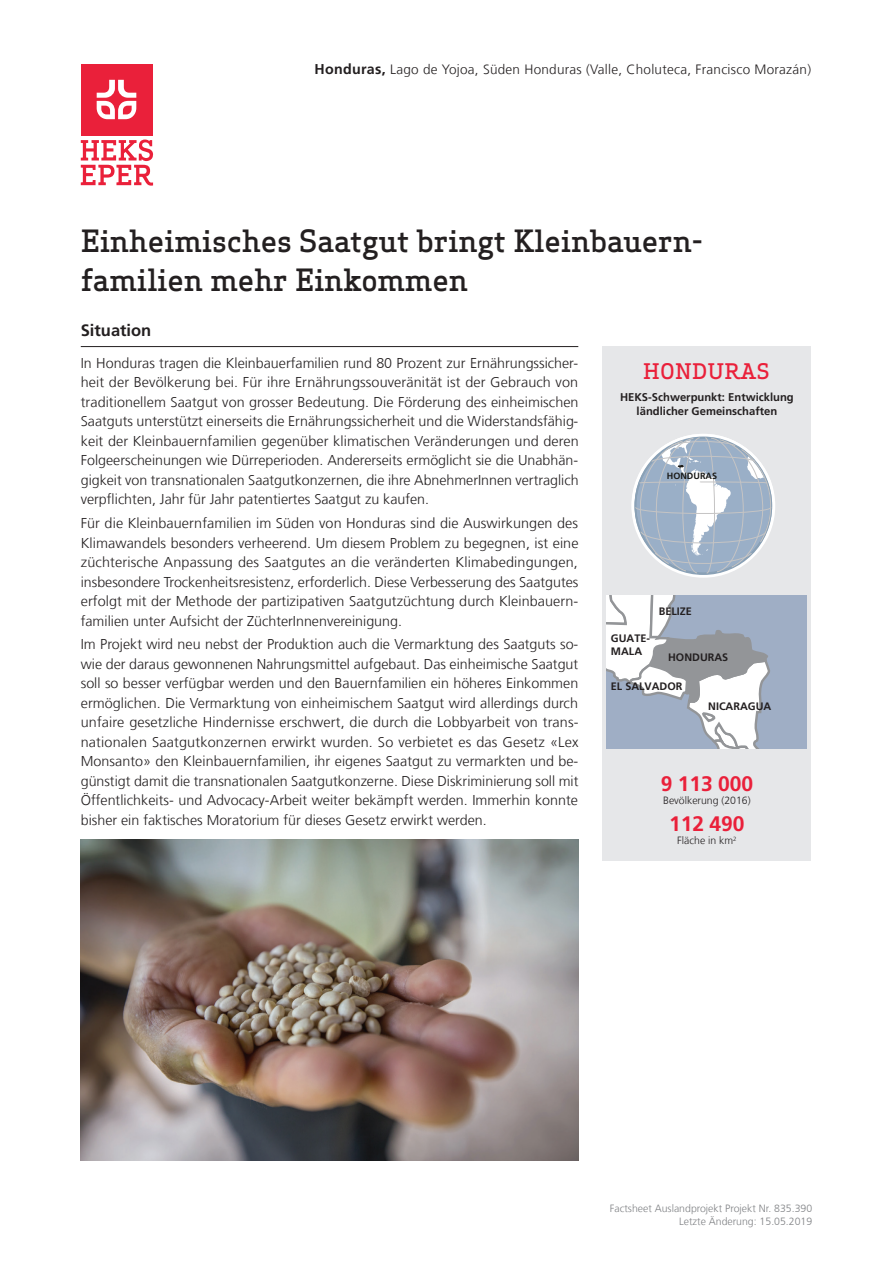
<style>
.page{position:relative;width:893px;height:1263px;background:#fff}
.page>*{position:absolute;margin:0;border:0;box-sizing:border-box;transform-origin:0 0}
.t1{font:500 30px/39px "Apex Serif";letter-spacing:-.01em;color:#231f20}
.t2{font:700 21px "Frutiger LT Com";color:#ea203a}
.t3{font:500 21px "Apex Serif";letter-spacing:.025em;color:#ea203a}
.t4{font:700 16.5px "Frutiger LT Com";color:#231f20}
.t5{font:300 14.25px/19.5px "Frutiger LT Com";color:#231f20;text-align:justify}
.t6{font:300 13.5px "Frutiger LT Com";letter-spacing:.02em;color:#231f20}
.t7{font:700 11.25px/13.4px "Frutiger LT Com";color:#231f20;text-align:center}
.t8{font:700 10.8px/13px "Frutiger LT Com";color:#231f20}
.t9{font:300 10.5px/12.6px "Frutiger LT Com";color:#808285;text-align:right}
.t10{font:300 10.5px "Frutiger LT Com";color:#231f20}
.t11{font:700 9px "Frutiger LT Com";color:#1a1a18}
.s1{font-weight:700;font-size:14.25px}
</style>
<div class="page">
<hr style="left:81px;top:346px;width:497px;height:1px;background:#231f20">
<div style="left:603px;top:347px;width:208px;height:514px;background:#e6e7e9"></div>
<div style="left:606px;top:595px;width:201px;height:154px;background:#9faec5"></div>
<svg style="left:606px;top:595px;width:164px;height:154px"></svg>
<svg style="left:632px;top:434px;width:143px;height:143px"></svg>
<img style="left:81px;top:840px;width:497px;height:321px">
<div style="left:81px;top:64px;width:71px;height:71px;background:#ea203a"></div>
<svg style="left:97px;top:80px;width:39px;height:39px"></svg>
<svg style="left:81px;top:140px;width:72px;height:46px"></svg>
<p class="t6" style="left:314px;top:62px;width:498px"><span class="s1">Honduras,</span> Lago de Yojoa, Süden Honduras (Valle, Choluteca, Francisco Morazán)</p>
<h1 class="t1" style="left:81px;top:221px;width:623px">Einheimisches Saatgut bringt Kleinbauern&shy;familien mehr Einkommen</h1>
<p class="t4" style="left:81px;top:320px;width:72px">Situation</p>
<p class="t5" style="left:81px;top:353px;width:499px">In Honduras tragen die Kleinbauerfamilien rund 80 Prozent zur Ernährungssicher&shy;heit der Bevölkerung bei. Für ihre Ernährungssouveränität ist der Gebrauch von traditionellem Saatgut von grosser Bedeutung. Die Förderung des einheimischen Saatguts unterstützt einerseits die Ernährungssicherheit und die Widerstandsfähig&shy;keit der Kleinbauernfamilien gegenüber klimatischen Veränderungen und deren Folgeerscheinungen wie Dürreperioden. Andererseits ermöglicht sie die Unabhän&shy;gigkeit von transnationalen Saatgutkonzernen, die ihre AbnehmerInnen vertraglich verpflichten, Jahr für Jahr patentiertes Saatgut zu kaufen.</p>
<p class="t5" style="left:81px;top:513px;width:499px">Für die Kleinbauernfamilien im Süden von Honduras sind die Auswirkungen des Klimawandels besonders verheerend. Um diesem Problem zu begegnen, ist eine züchterische Anpassung des Saatgutes an die veränderten Klimabedingungen, insbesondere Trockenheitsresistenz, erforderlich. Diese Verbesserung des Saatgutes erfolgt mit der Methode der partizipativen Saatgutzüchtung durch Kleinbauern&shy;familien unter Aufsicht der ZüchterInnenvereinigung.</p>
<p class="t5" style="left:81px;top:635px;width:499px">Im Projekt wird neu nebst der Produktion auch die Vermarktung des Saatguts so&shy;wie der daraus gewonnenen Nahrungsmittel aufgebaut. Das einheimische Saatgut soll so besser verfügbar werden und den Bauernfamilien ein höheres Einkommen ermöglichen. Die Vermarktung von einheimischem Saatgut wird allerdings durch unfaire gesetzliche Hindernisse erschwert, die durch die Lobbyarbeit von trans&shy;nationalen Saatgutkonzernen erwirkt wurden. So verbietet es das Gesetz «Lex Monsanto» den Kleinbauernfamilien, ihr eigenes Saatgut zu vermarkten und be&shy;günstigt damit die transnationalen Saatgutkonzerne. Diese Diskriminierung soll mit Öffentlichkeits- und Advocacy-Arbeit weiter bekämpft werden. Immerhin konnte bisher ein faktisches Moratorium für dieses Gesetz erwirkt werden.</p>
<h2 class="t3" style="left:643px;top:358px;width:128px">HONDURAS</h2>
<p class="t7" style="left:620px;top:391px;width:175px">HEKS-Schwerpunkt: Entwicklung ländlicher Gemeinschaften</p>
<p class="t11" style="left:667px;top:470px;width:52px">HONDURAS</p>
<p class="t8" style="left:659px;top:605px;width:35px">BELIZE</p>
<p class="t8" style="left:611px;top:632px;width:41px">GUATE-<br>MALA</p>
<p class="t8" style="left:668px;top:650px;width:62px">HONDURAS</p>
<p class="t8" style="left:611px;top:680px;width:73px">EL SALVADOR</p>
<p class="t8" style="left:708px;top:700px;width:65px">NICARAGUA</p>
<h2 class="t2" style="left:661px;top:771px;width:94px">9 113 000</h2>
<p class="t10" style="left:663px;top:794px;width:89px">Bevölkerung (2016)</p>
<h2 class="t2" style="left:669px;top:811px;width:77px">112 490</h2>
<p class="t10" style="left:677px;top:835px;width:61px">Fläche in km<sup>2</sup></p>
<p class="t9" style="left:610px;top:1202px;width:204px">Factsheet Auslandprojekt Projekt Nr. 835.390<br>Letzte Änderung: 15.05.2019</p>
</div>
